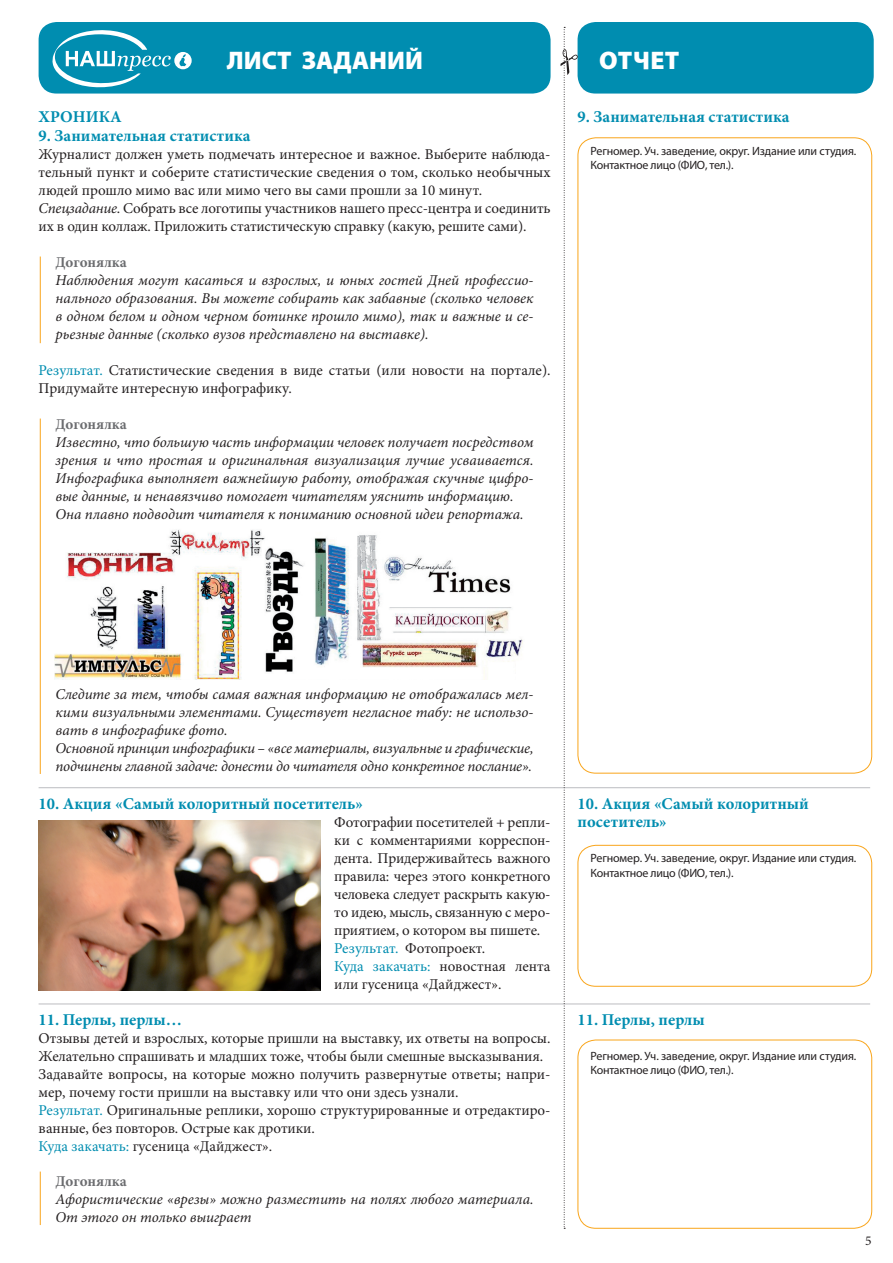
<style>
.page{position:relative;width:893px;height:1263px;background:#fff}
.page>*{position:absolute;margin:0;border:0;box-sizing:border-box;transform-origin:0 0}
.t1{font:900 25.5px "Myriad Pro";color:#fff}
.t2{font:700 16.5px/18.9px "Minion Pro";color:#008db0}
.t3{font:15px/18px "Minion Pro";letter-spacing:-.005em;color:#231f20}
.t4{font:italic 15px/18px "Minion Pro";letter-spacing:-.005em;color:#231f20}
.t5{font:700 15px "Minion Pro";color:#6c6d70}
.t6{font:13.5px "Minion Pro";color:#231f20}
.t7{font:12px/14.4px "Myriad Pro";letter-spacing:-.01em;color:#231f20}
.s1{font-style:italic}
.s2{color:#008db0}
</style>
<div class="page">
<hr style="left:39px;top:787px;width:831px;height:1px;background:#bcbdc0">
<hr style="left:39px;top:1003px;width:831px;height:1px;background:#bcbdc0">
<div style="left:39px;top:22px;width:512px;height:72px;background:#008db0;border-radius:18px"></div>
<div style="left:578px;top:22px;width:296px;height:72px;background:#008db0;border-radius:18px"></div>
<svg style="left:52px;top:30px;width:140px;height:58px"></svg>
<img style="left:39px;top:821px;width:281px;height:169px">
<div style="left:578px;top:845px;width:294px;height:142px;border:1px solid #f9a51b;border-radius:18px"></div>
<div style="left:578px;top:1040px;width:294px;height:189px;border:1px solid #f9a51b;border-radius:18px"></div>
<img style="left:55px;top:530px;width:468px;height:150px">
<hr style="left:40px;top:257px;width:1px;height:86px;background:#f9a51b">
<hr style="left:40px;top:419px;width:1px;height:355px;background:#f9a51b">
<hr style="left:40px;top:1171px;width:1px;height:54px;background:#f9a51b">
<svg style="left:561px;top:27px;width:17px;height:1202px"></svg>
<h1 class="t1" style="left:227px;top:43px;width:198px">ЛИСТ ЗАДАНИЙ</h1>
<h1 class="t1" style="left:599px;top:43px;width:81px">отчет</h1>
<p class="t2" style="left:39px;top:107px;width:84px">ХРОНИКА</p>
<p class="t2" style="left:39px;top:126px;width:213px">9. Занимательная статистика</p>
<p class="t3" style="left:39px;top:146px;width:513px">Журналист должен уметь подмечать интересное и важное. Выберите наблюда&shy;тельный пункт и соберите статистические сведения о том, сколько необычных людей прошло мимо вас или мимо чего вы сами прошли за 10 минут.<br><span class="s1">Спецзадание</span>. Собрать все логотипы участников нашего пресс-центра и соединить их в один коллаж. Приложить статистическую справку (какую, решите сами).</p>
<p class="t5" style="left:56px;top:252px;width:73px">Догонялка</p>
<p class="t4" style="left:56px;top:271px;width:479px;text-align:justify">Наблюдения могут касаться и взрослых, и юных гостей Дней профессио&shy;нального образования. Вы можете собирать как забавные (сколько человек в одном белом и одном черном ботинке прошло мимо), так и важные и се&shy;рьезные данные (сколько вузов представлено на выставке).</p>
<p class="t3" style="left:39px;top:362px;width:513px"><span class="s2">Результат.</span> Статистические сведения в виде статьи (или новости на портале).<br>Придумайте интересную инфографику.</p>
<p class="t5" style="left:56px;top:414px;width:73px">Догонялка</p>
<p class="t4" style="left:56px;top:433px;width:479px">Известно, что большую часть информации человек получает посредством зрения и что простая и оригинальная визуализация лучше усваивается.<br>Инфографика выполняет важнейшую работу, отображая скучные цифро&shy;вые данные, и ненавязчиво помогает читателям уяснить информацию.<br>Она плавно подводит читателя к пониманию основной идеи репортажа.</p>
<p class="t2" style="left:578px;top:107px;width:213px">9. Занимательная статистика</p>
<p class="t7" style="left:590px;top:144px;width:267px">Регномер. Уч. заведение, округ. Издание или студия.<br>Контактное лицо (ФИО, тел.).</p>
<p class="t4" style="left:56px;top:685px;width:479px">Следите за тем, чтобы самая важная информацию не отображалась мел&shy;кими визуальными элементами. Существует негласное табу: не использо&shy;вать в инфографике фото.<br>Основной принцип инфографики – «все материалы, визуальные и графические, подчинены главной задаче: донести до читателя одно конкретное послание».</p>
<p class="t2" style="left:39px;top:794px;width:326px">10. Акция «Самый колоритный посетитель»</p>
<p class="t3" style="left:334px;top:813px;width:218px">Фотографии посетителей + репли&shy;ки с комментариями корреспон&shy;дента. Придерживайтесь важного правила: через этого конкретного человека следует раскрыть какую&shy;то идею, мысль, связанную с меро&shy;приятием, о котором вы пишете.<br><span class="s2">Результат.</span> Фотопроект.<br><span class="s2">Куда закачать:</span> новостная лента или гусеница «Дайджест».</p>
<p class="t2" style="left:39px;top:1010px;width:145px">11. Перлы, перлы…</p>
<p class="t3" style="left:39px;top:1029px;width:513px">Отзывы детей и взрослых, которые пришли на выставку, их ответы на вопросы.<br>Желательно спрашивать и младших тоже, чтобы были смешные высказывания.<br>Задавайте вопросы, на которые можно получить развернутые ответы; напри&shy;мер, почему гости пришли на выставку или что они здесь узнали.<br><span class="s2">Результат.</span> Оригинальные реплики, хорошо структурированные и отредактиро&shy;ванные, без повторов. Острые как дротики.<br><span class="s2">Куда закачать:</span> гусеница «Дайджест».</p>
<p class="t5" style="left:56px;top:1171px;width:73px">Догонялка</p>
<p class="t4" style="left:56px;top:1190px;width:479px">Афористические «врезы» можно разместить на полях любого материала.<br>От этого он только выиграет</p>
<p class="t2" style="left:578px;top:794px;width:233px">10. Акция «Самый колоритный посетитель»</p>
<p class="t7" style="left:590px;top:851px;width:267px">Регномер. Уч. заведение, округ. Издание или студия.<br>Контактное лицо (ФИО, тел.).</p>
<p class="t2" style="left:578px;top:1010px;width:129px">11. Перлы, перлы</p>
<p class="t7" style="left:590px;top:1048px;width:267px">Регномер. Уч. заведение, округ. Издание или студия.<br>Контактное лицо (ФИО, тел.).</p>
<p class="t6" style="left:865px;top:1232px;width:8px">5</p>
</div>
